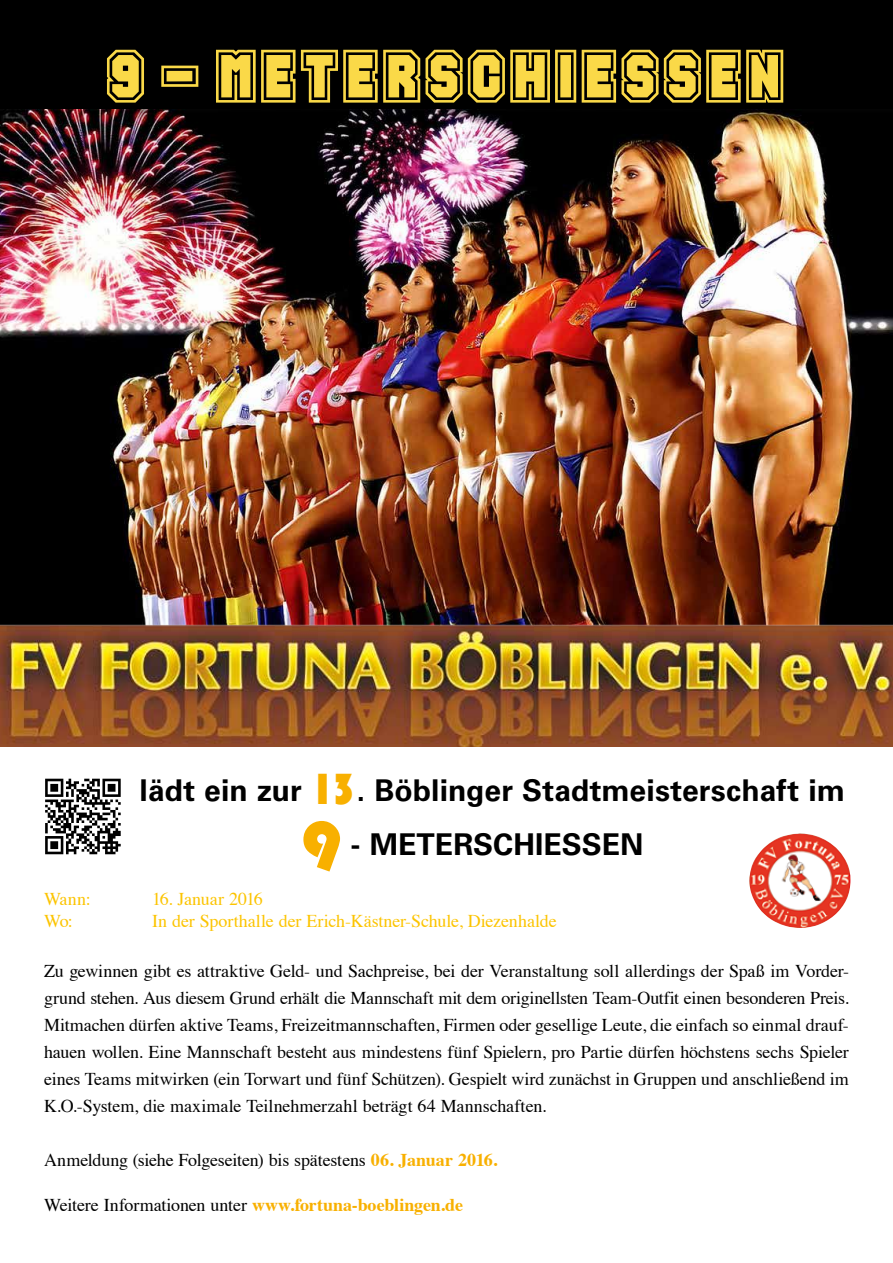
<style>
.page{position:relative;width:893px;height:1263px;background:#fff}
.page>*{position:absolute;margin:0;border:0;box-sizing:border-box;transform-origin:0 0}
.t1{font:72px "Bauhaus 93";color:#f8b000}
.t2{font:67.5px "Varsity";letter-spacing:.035em;color:#fad948}
.t3{font:45px "Bauhaus 93";color:#f8b000}
.t4{font:700 30px "Univers LT";color:#000}
.t5{font:18px/27px "Times";letter-spacing:-.005em;color:#000;text-align:justify}
.t6{font:18px "Times";letter-spacing:-.005em;color:#fcc400}
.s1{font-weight:700;color:#f8b000}
</style>
<div class="page">
<div style="left:0;top:0;width:893px;height:640px;background:#000"></div>
<img style="left:0;top:110px;width:893px;height:514px">
<img style="left:749px;top:833px;width:101px;height:95px">
<img style="left:0;top:624px;width:893px;height:122px">
<svg style="left:45px;top:778px;width:76px;height:77px"></svg>
<svg style="left:45px;top:779px;width:76px;height:75px"></svg>
<div style="left:109px;top:52px;width:693px;height:69px;background:#000"></div>
<h2 class="t2" style="left:107px;top:40px;width:681px">9 - METERSCHIESSEN</h2>
<h3 class="t3" style="left:310px;top:763px;width:48px">13</h3>
<h1 class="t1" style="left:301px;top:805px;width:42px">9</h1>
<h3 class="t4" style="left:140px;top:773px;width:164px">lädt ein zur</h3>
<h3 class="t4" style="left:357px;top:773px;width:490px">. Böblinger Stadtmeisterschaft im</h3>
<h3 class="t4" style="left:351px;top:827px;width:294px">- METERSCHIESSEN</h3>
<p class="t6" style="left:44px;top:882px;width:48px">Wann:</p>
<p class="t6" style="left:152px;top:882px;width:112px">16. Januar 2016</p>
<p class="t6" style="left:44px;top:904px;width:30px">Wo:</p>
<p class="t6" style="left:152px;top:904px;width:406px">In der Sporthalle der Erich-Kästner-Schule, Diezenhalde</p>
<p class="t5" style="left:44px;top:955px;width:806px">Zu gewinnen gibt es attraktive Geld- und Sachpreise, bei der Veranstaltung soll allerdings der Spaß im Vorder&shy;grund stehen. Aus diesem Grund erhält die Mannschaft mit dem originellsten Team-Outfit einen besonderen Preis.<br>Mitmachen dürfen aktive Teams, Freizeitmannschaften, Firmen oder gesellige Leute, die einfach so einmal drauf&shy;hauen wollen. Eine Mannschaft besteht aus mindestens fünf Spielern, pro Partie dürfen höchstens sechs Spieler eines Teams mitwirken (ein Torwart und fünf Schützen). Gespielt wird zunächst in Gruppen und anschließend im K.O.-System, die maximale Teilnehmerzahl beträgt 64 Mannschaften.</p>
<p class="t5" style="left:44px;top:1144px;width:455px">Anmeldung (siehe Folgeseiten) bis spätestens <span class="s1">06. Januar 2016.</span></p>
<p class="t5" style="left:44px;top:1189px;width:421px">Weitere Informationen unter <span class="s1">www.fortuna-boeblingen.de</span></p>
</div>
